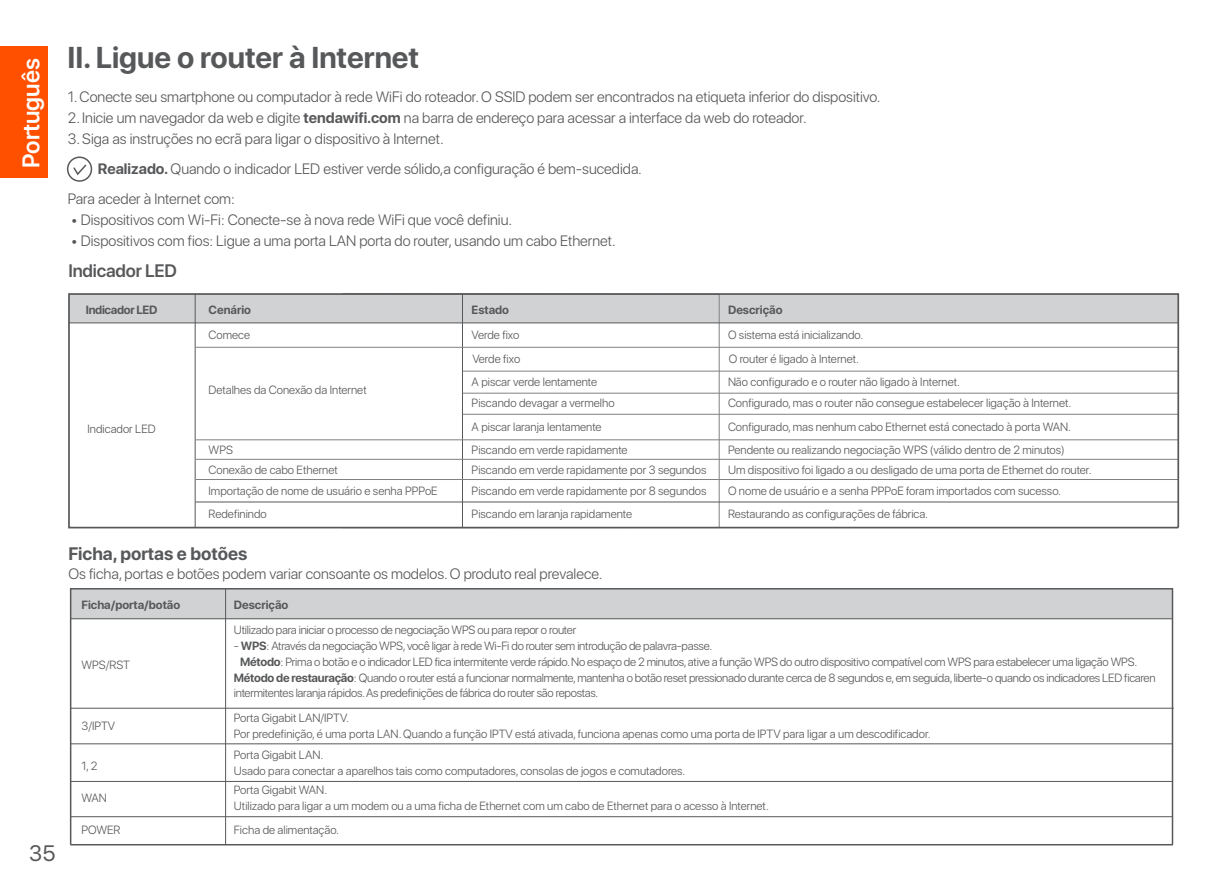
<style>
.page{position:relative;width:1217px;height:893px;background:#fff}
.page>*{position:absolute;margin:0;border:0;box-sizing:border-box;transform-origin:0 0}
.t1{font:700 30px "SF Pro Display";color:#57585a}
.t2{font:600 24px "SF Pro Display";color:#fff}
.t3{font:22.2px "SF Pro Display";color:#59595b}
.t4{font:700 18px "SF Pro Display";color:#57585a}
.t5{font:600 18px "SF Pro Display";letter-spacing:-.01em;color:#57585a}
.t6{font:300 15px "SF Pro Display";color:#57585a}
.t7{font:300 12px/15.9px "SF Pro Display";color:#57585a}
.t8{font:300 12px "SF Pro Display";letter-spacing:-.02em;color:#57585a}
.t9{font:700 12px "SF Pro Display";color:#57585a}
.t10{font:700 12px "SF Pro Display";letter-spacing:-.025em;color:#57585a}
.s1{font-weight:700}
</style>
<div class="page">
<div style="left:0;top:46px;width:47px;height:132px;background:#ff5000"></div>
<div style="left:67px;top:156px;width:25px;height:26px;border:2px solid #57585a;border-radius:50%"></div>
<svg style="left:73px;top:164px;width:15px;height:13px"></svg>
<svg style="left:68px;top:293px;width:1111px;height:236px"></svg>
<div style="left:71px;top:589px;width:107px;height:30px;background:#d1d2d4"></div>
<div style="left:178px;top:589px;width:994px;height:30px;background:#d1d2d4"></div>
<hr style="left:70px;top:588px;width:1102px;height:1px;background:#57585a">
<hr style="left:70px;top:588px;width:1px;height:256px;background:#57585a">
<hr style="left:225px;top:589px;width:1px;height:255px;background:#57585a">
<hr style="left:1171px;top:588px;width:1px;height:256px;background:#57585a">
<hr style="left:70px;top:844px;width:1102px;height:1px;background:#57585a">
<hr style="left:70px;top:743px;width:1102px;height:1px;background:#57585a">
<hr style="left:70px;top:781px;width:1102px;height:1px;background:#57585a">
<hr style="left:70px;top:816px;width:1102px;height:1px;background:#57585a">
<hr style="left:71px;top:708px;width:1102px;height:1px;background:#57585a">
<hr style="left:70px;top:618px;width:1102px;height:1px;background:#57585a">
<h2 class="t2" style="left:14px;top:168px;width:111px;rotate:-90deg">Português</h2>
<h3 class="t3" style="left:29px;top:835px;width:28px">35</h3>
<h1 class="t1" style="left:67px;top:40px;width:353px">II. Ligue o router à Internet</h1>
<p class="t6" style="left:68px;top:86px;width:814px">1. Conecte seu smartphone ou computador à rede WiFi do roteador. O SSID podem ser encontrados na etiqueta inferior do dispositivo.</p>
<p class="t6" style="left:68px;top:107px;width:740px">2. Inicie um navegador da web e digite <span class="s1">tendawifi.com</span> na barra de endereço para acessar a interface da web do roteador.</p>
<p class="t6" style="left:68px;top:128px;width:377px">3. Siga as instruções no ecrã para ligar o dispositivo à Internet.</p>
<p class="t6" style="left:98px;top:158px;width:545px"><span class="s1">Realizado.</span> Quando o indicador LED estiver verde sólido,a configuração é bem-sucedida.</p>
<p class="t6" style="left:68px;top:188px;width:168px">Para aceder à Internet com:</p>
<p class="t6" style="left:71px;top:209px;width:443px">• Dispositivos com Wi-Fi: Conecte-se à nova rede WiFi que você definiu.</p>
<p class="t6" style="left:71px;top:230px;width:546px">• Dispositivos com fios: Ligue a uma porta LAN porta do router, usando um cabo Ethernet.</p>
<h3 class="t5" style="left:68px;top:258px;width:110px">Indicador LED</h3>
<p class="t10" style="left:86px;top:302px;width:73px">Indicador LED</p>
<p class="t9" style="left:208px;top:302px;width:44px">Cenário</p>
<p class="t9" style="left:471px;top:302px;width:39px">Estado</p>
<p class="t9" style="left:727px;top:302px;width:56px">Descrição</p>
<p class="t7" style="left:208px;top:327px;width:43px">Comece</p>
<p class="t7" style="left:471px;top:327px;width:49px">Verde fixo</p>
<p class="t7" style="left:727px;top:327px;width:137px">O sistema está inicializando.</p>
<p class="t7" style="left:88px;top:421px;width:70px">Indicador LED</p>
<p class="t7" style="left:208px;top:382px;width:159px">Detalhes da Conexão da Internet</p>
<p class="t7" style="left:472px;top:351px;width:49px">Verde fixo</p>
<p class="t7" style="left:728px;top:351px;width:132px">O router é ligado à Internet.</p>
<p class="t7" style="left:471px;top:374px;width:127px">A piscar verde lentamente</p>
<p class="t7" style="left:727px;top:374px;width:233px">Não configurado e o router não ligado à Internet.</p>
<p class="t7" style="left:471px;top:395px;width:144px">Piscando devagar a vermelho</p>
<p class="t7" style="left:727px;top:395px;width:345px">Configurado, mas o router não consegue estabelecer ligação à Internet.</p>
<p class="t7" style="left:471px;top:419px;width:131px">A piscar laranja lentamente</p>
<p class="t7" style="left:727px;top:419px;width:344px">Configurado, mas nenhum cabo Ethernet está conectado à porta WAN.</p>
<p class="t7" style="left:471px;top:442px;width:157px">Piscando em verde rapidamente</p>
<p class="t7" style="left:727px;top:442px;width:338px">Pendente ou realizando negociação WPS (válido dentro de 2 minutos)</p>
<p class="t7" style="left:208px;top:440px;width:131px;line-height:19.5px">WPS<br>Conexão de cabo Ethernet</p>
<p class="t7" style="left:208px;top:483px;width:230px">Importação de nome de usuário e senha PPPoE</p>
<p class="t7" style="left:471px;top:483px;width:236px">Piscando em verde rapidamente por 8 segundos</p>
<p class="t7" style="left:471px;top:462px;width:236px">Piscando em verde rapidamente por 3 segundos</p>
<p class="t7" style="left:727px;top:459px;width:365px;line-height:21.3px">Um dispositivo foi ligado a ou desligado de uma porta de Ethernet do router.<br>O nome de usuário e a senha PPPoE foram importados com sucesso.</p>
<p class="t7" style="left:208px;top:506px;width:60px">Redefinindo</p>
<p class="t7" style="left:471px;top:506px;width:162px">Piscando em laranja rapidamente</p>
<p class="t7" style="left:727px;top:506px;width:202px">Restaurando as configurações de fábrica.</p>
<h3 class="t4" style="left:68px;top:543px;width:180px">Ficha, portas e botões</h3>
<p class="t9" style="left:81px;top:598px;width:100px">Ficha/porta/botão</p>
<p class="t9" style="left:234px;top:598px;width:56px">Descrição</p>
<p class="t6" style="left:68px;top:563px;width:535px">Os ficha, portas e botões podem variar consoante os modelos. O produto real prevalece.</p>
<p class="t7" style="left:81px;top:657px;width:50px">WPS/RST</p>
<p class="t7" style="left:81px;top:718px;width:35px">3/IPTV</p>
<p class="t7" style="left:81px;top:758px;width:17px">1, 2</p>
<p class="t8" style="left:234px;top:621px;width:344px">Utilizado para iniciar o processo de negociação WPS ou para repor o router</p>
<p class="t8" style="left:234px;top:637px;width:480px">- <span class="s1">WPS</span>: Através da negociação WPS, você ligar à rede Wi-Fi do router sem introdução de palavra-passe.</p>
<p class="t8" style="left:240px;top:653px;width:898px"><span class="s1">Método</span>: Prima o botão e o indicador LED fica intermitente verde rápido. No espaço de 2 minutos, ative a função WPS do outro dispositivo compatível com WPS para estabelecer uma ligação WPS.</p>
<p class="t8" style="left:234px;top:669px;width:923px"><span class="s1">Método de restauração</span>: Quando o router está a funcionar normalmente, mantenha o botão reset pressionado durante cerca de 8 segundos e, em seguida, liberte-o quando os indicadores LED ficaren</p>
<p class="t8" style="left:234px;top:685px;width:366px">intermitentes laranja rápidos. As predefinições de fábrica do router são repostas.</p>
<p class="t7" style="left:234px;top:710px;width:698px">Porta Gigabit LAN/IPTV.<br>Por predefinição, é uma porta LAN. Quando a função IPTV está ativada, funciona apenas como uma porta de IPTV para ligar a um descodificador.</p>
<p class="t7" style="left:234px;top:747px;width:453px">Porta Gigabit LAN.<br>Usado para conectar a aparelhos tais como computadores, consolas de jogos e comutadores.</p>
<p class="t7" style="left:234px;top:783px;width:536px">Porta Gigabit WAN.<br>Utilizado para ligar a um modem ou a uma ficha de Ethernet com um cabo de Ethernet para o acesso à Internet.</p>
<p class="t7" style="left:81px;top:790px;width:27px">WAN</p>
<p class="t7" style="left:81px;top:822px;width:40px">POWER</p>
<p class="t7" style="left:234px;top:822px;width:107px">Ficha de alimentação.</p>
</div>
